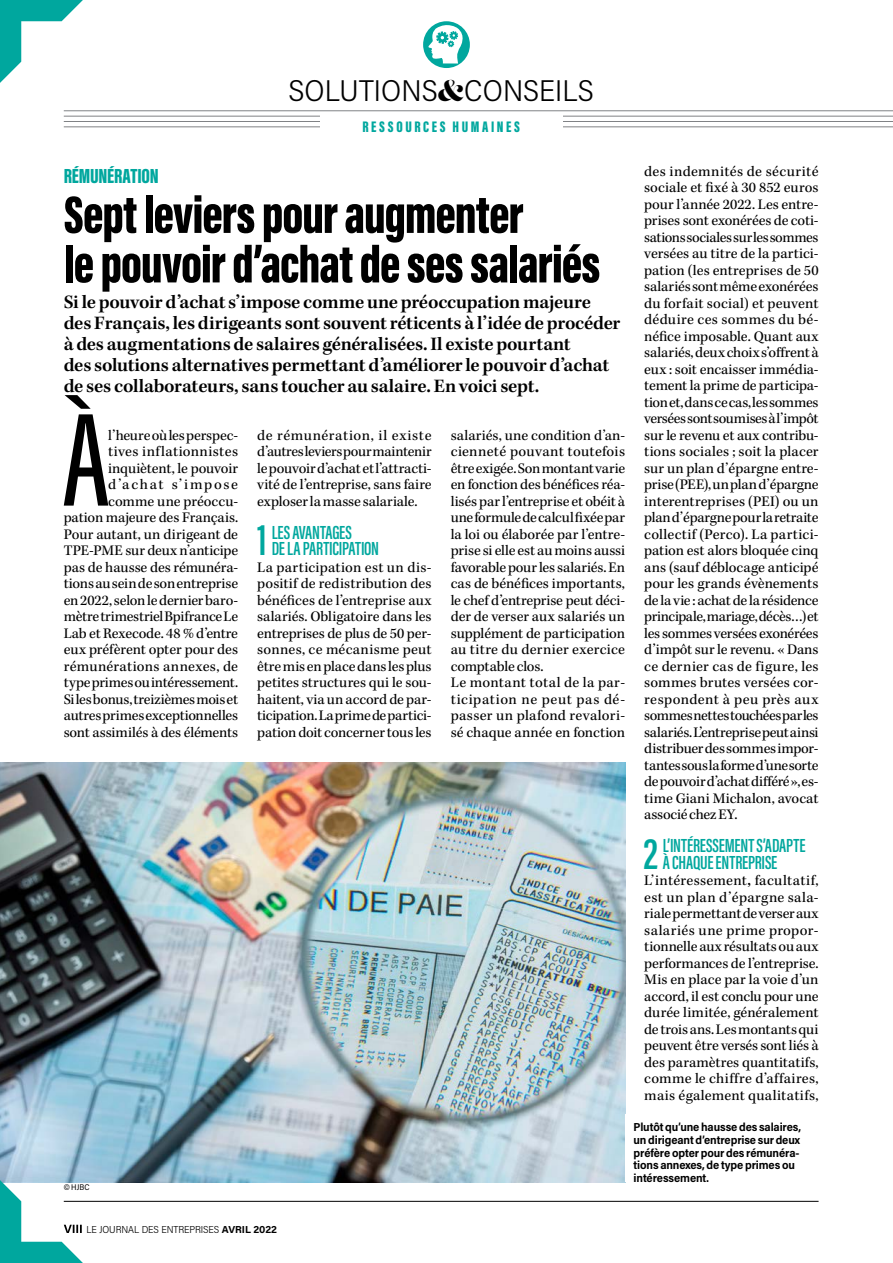
<style>
.page{position:relative;width:893px;height:1263px;background:#fff}
.page>*{position:absolute;margin:0;border:0;box-sizing:border-box;transform-origin:0 0}
.t1{font:500 136.5px "Acumin Pro Extra Cond";color:#000}
.t2{font:900 54px/49.5px "Acumin Pro Extra Cond";letter-spacing:-.02em;color:#000}
.t3{font:600 44.25px "Acumin Pro Extra Cond";color:#00a79e}
.t4{font:300 30px "Acumin Pro Semi Cond";letter-spacing:.005em;color:#000}
.t5{font:900 21px "Acumin Pro Extra Cond";letter-spacing:-.01em;color:#00a79e}
.t6{font:600 19.5px/21px "Kepler Std";letter-spacing:-.01em;color:#000}
.t7{font:600 19.5px/16.5px "Acumin Pro Extra Cond";letter-spacing:-.01em;color:#00a79e}
.t8{font:900 15.75px "Acumin Pro Extra Cond";letter-spacing:.165em;color:#00a79e}
.t9{font:15px/16.5px "Kepler Std";letter-spacing:-.005em;color:#000;text-align:justify}
.t10{font:700 11.7px/12.8px "Acumin Pro Semi Cond";letter-spacing:-.01em;color:#000}
.t11{font:300 10.2px "Acumin Pro Semi Cond";letter-spacing:-.005em;color:#000}
.t12{font:8.25px "Acumin Pro Semi Cond";color:#000}
.s1{font-family:"Lust Display";font-weight:400}
.s2{font-weight:600}
.s3{font-family:"Acumin Pro";font-weight:700}
</style>
<div class="page">
<img style="left:0;top:762px;width:625px;height:420px">
<hr style="left:64px;top:111px;width:829px;height:1px;background:#808285">
<hr style="left:64px;top:116px;width:829px;height:1px;background:#808285">
<hr style="left:64px;top:121px;width:829px;height:1px;background:#808285">
<hr style="left:64px;top:127px;width:829px;height:1px;background:#808285">
<div style="left:423px;top:21px;width:47px;height:47px;background:#00a79e;border-radius:50%"></div>
<svg style="left:428px;top:21px;width:39px;height:43px"></svg>
<div style="left:320px;top:114px;width:242px;height:25px;background:#fff"></div>
<svg style="left:0;top:0;width:83px;height:83px"></svg>
<svg style="left:0;top:1159px;width:104px;height:104px"></svg>
<hr style="left:64px;top:1201px;width:755px;height:1px;background:#000">
<h3 class="t4" style="left:288px;top:70px;width:307px">SOLUTIONS<span class="s1">&amp;</span>CONSEILS</h3>
<p class="t8" style="left:362px;top:117px;width:159px">RESSOURCES HUMAINES</p>
<h3 class="t5" style="left:64px;top:163px;width:96px">RÉMUNÉRATION</h3>
<h2 class="t2" style="left:64px;top:190px;width:538px">Sept leviers pour augmenter<br>le pouvoir d’achat de ses salariés</h2>
<p class="t6" style="left:64px;top:292px;width:558px">Si le pouvoir d’achat s’impose comme une préoccupation majeure des Français, les dirigeants sont souvent réticents à l’idée de procéder à des augmentations de salaires généralisées. Il existe pourtant<br>des solutions alternatives permettant d’améliorer le pouvoir d’achat de ses collaborateurs, sans toucher au salaire. En voici sept.</p>
<h1 class="t1" style="left:62px;top:377px;width:49px">À</h1>
<p class="t9" style="left:64px;top:427px;width:176px;text-align:right">l’heure où les perspec-<br>tives inflationnistes inquiètent, le pouvoir d’achat s’impose comme une préoccu-<br>pation majeure des Français.<br>Pour autant, un dirigeant de<br>TPE-PME sur deux n’anticipe pas de hausse des rémunéra&shy;tions au sein de son entreprise en 2022, selon le dernier baro&shy;mètre trimestriel Bpifrance Le<br>Lab et Rexecode. 48 % d’entre eux préfèrent opter pour des rémunérations annexes, de type primes ou intéressement.<br>Si les bonus, treizièmes mois et autres primes exceptionnelles sont assimilés à des éléments</p>
<p class="t9" style="left:257px;top:427px;width:176px">de rémunération, il existe d’autres leviers pour maintenir le pouvoir d’achat et l’attracti&shy;vité de l’entreprise, sans faire exploser la masse salariale.</p>
<p class="t9" style="left:451px;top:427px;width:176px;text-align:left">salariés, une condition d’an&shy;cienneté pouvant toutefois être exigée. Son montant varie en fonction des bénéfices réa&shy;lisés par l’entreprise et obéit à une formule de calcul fixée par la loi ou élaborée par l’entre&shy;prise si elle est au moins aussi favorable pour les salariés. En cas de bénéfices importants, le chef d’entreprise peut déci&shy;der de verser aux salariés un supplément de participation au titre du dernier exercice comptable clos.<br>Le montant total de la par&shy;ticipation ne peut pas dé&shy;passer un plafond revalori&shy;sé chaque année en fonction</p>
<h3 class="t3" style="left:257px;top:513px;width:11px">1</h3>
<h3 class="t7" style="left:272px;top:524px;width:109px">LES AVANTAGES<br>DE LA PARTICIPATION</h3>
<p class="t9" style="left:257px;top:559px;width:176px">La participation est un dis&shy;positif de redistribution des bénéfices de l’entreprise aux salariés. Obligatoire dans les entreprises de plus de 50 per&shy;sonnes, ce mécanisme peut être mis en place dans les plus petites structures qui le sou&shy;haitent, via un accord de par&shy;ticipation. La prime de partici&shy;pation doit concerner tous les</p>
<p class="t12" style="left:64px;top:1181px;width:27px">© HJBC</p>
<p class="t9" style="left:644px;top:163px;width:176px">des indemnités de sécurité sociale et fixé à 30 852 euros pour l’année 2022. Les entre&shy;prises sont exonérées de coti&shy;sations sociales sur les sommes versées au titre de la partici&shy;pation (les entreprises de 50 salariés sont même exonérées du forfait social) et peuvent déduire ces sommes du bé&shy;néfice imposable. Quant aux salariés, deux choix s’offrent à eux : soit encaisser immédia&shy;tement la prime de participa&shy;tion et, dans ce cas, les sommes versées sont soumises à l’impôt sur le revenu et aux contribu&shy;tions sociales ; soit la placer sur un plan d’épargne entre&shy;prise (PEE), un plan d’épargne interentreprises (PEI) ou un plan d’épargne pour la retraite collectif (Perco). La partici&shy;pation est alors bloquée cinq ans (sauf déblocage anticipé pour les grands évènements de la vie : achat de la résidence principale, mariage, décès…) et les sommes versées exonérées d’impôt sur le revenu. « Dans ce dernier cas de figure, les sommes brutes versées cor&shy;respondent à peu près aux sommes nettes touchées par les salariés. L’entreprise peut ainsi distribuer des sommes impor&shy;tantes sous la forme d’une sorte de pouvoir d’achat différé », es&shy;time Giani Michalon, avocat associé chez EY.</p>
<h3 class="t3" style="left:643px;top:827px;width:16px">2</h3>
<h3 class="t7" style="left:663px;top:837px;width:144px">L’INTÉRESSEMENT S’ADAPTE<br>À CHAQUE ENTREPRISE</h3>
<p class="t9" style="left:644px;top:873px;width:176px">L’intéressement<span class="s2">,</span> facultatif, est un plan d’épargne sala&shy;riale permettant de verser aux salariés une prime propor&shy;tionnelle aux résultats ou aux performances de l’entreprise.<br>Mis en place par la voie d’un accord, il est conclu pour une durée limitée, généralement de trois ans. Les montants qui peuvent être versés sont liés à des paramètres quantitatifs, comme le chiffre d’affaires, mais également qualitatifs,</p>
<p class="t10" style="left:634px;top:1120px;width:169px">Plutôt qu’une hausse des salaires, un dirigeant d’entreprise sur deux préfère opter pour des rémunéra&shy;tions annexes, de type primes ou intéressement.</p>
<p class="t11" style="left:87px;top:1222px;width:192px">LE JOURNAL DES ENTREPRISES <span class="s3">AVRIL 2022</span></p>
</div>
